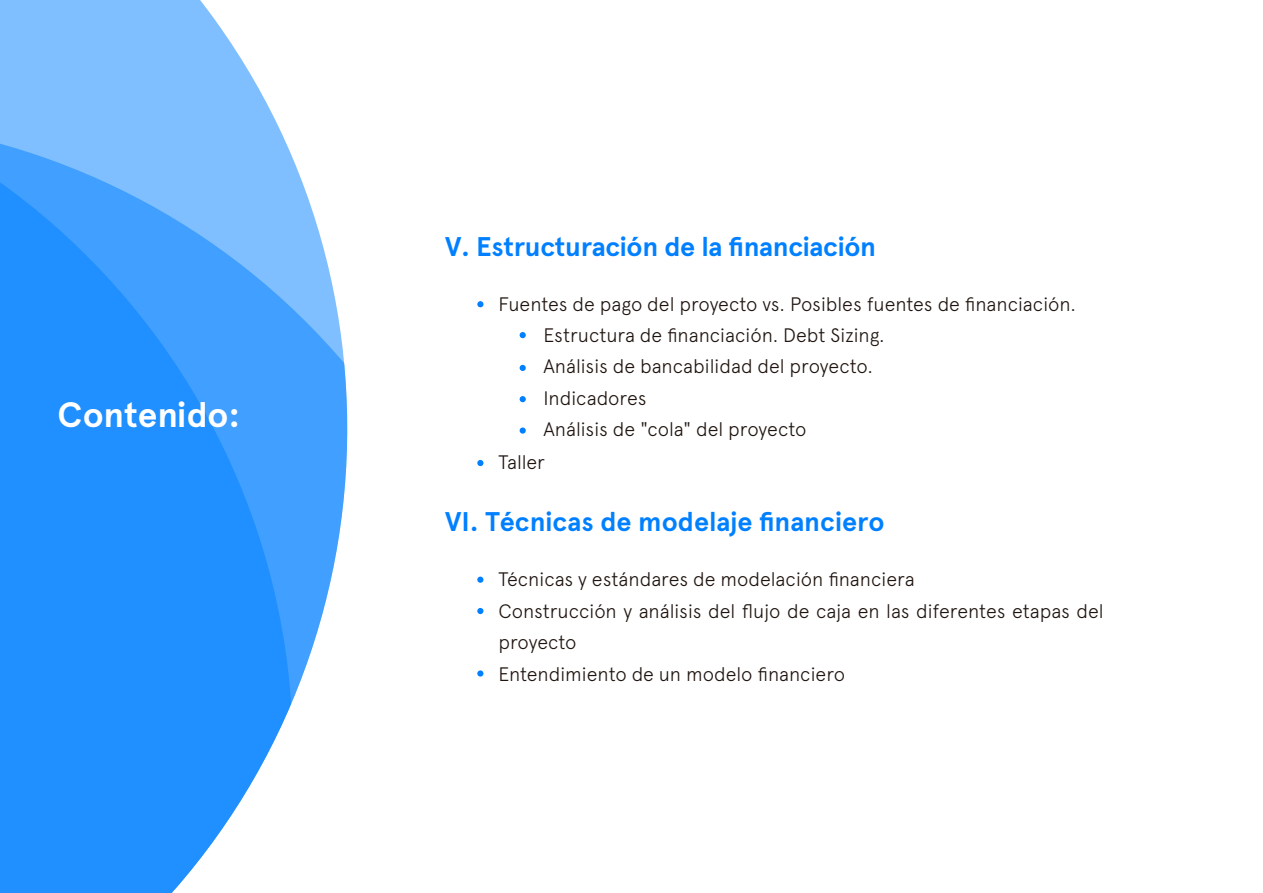
<style>
.page{position:relative;width:1263px;height:893px;background:#fff}
.page>*{position:absolute;margin:0;border:0;box-sizing:border-box;transform-origin:0 0}
.t1{font:700 35.25px "Apercu";letter-spacing:-.005em;color:#fff}
.t2{font:700 27px "Apercu";letter-spacing:-.01em;color:#0080ff}
.t3{font:300 19.5px/31.5px "Apercu";letter-spacing:-.005em;color:#1f140f}
</style>
<div class="page">
<svg style="left:477px;top:301px;width:6px;height:6px"></svg>
<svg style="left:520px;top:332px;width:6px;height:6px"></svg>
<svg style="left:520px;top:365px;width:6px;height:6px"></svg>
<svg style="left:520px;top:396px;width:6px;height:6px"></svg>
<div style="left:520px;top:427px;width:6px;height:7px;background:#0080ff;border-radius:50%"></div>
<svg style="left:477px;top:460px;width:6px;height:6px"></svg>
<svg style="left:0;top:0;width:347px;height:893px;background:#59abff"></svg>
<svg style="left:477px;top:577px;width:6px;height:6px"></svg>
<svg style="left:477px;top:608px;width:6px;height:6px"></svg>
<div style="left:477px;top:670px;width:6px;height:7px;background:#0080ff;border-radius:50%"></div>
<h1 class="t1" style="left:58px;top:393px;width:184px">Contenido:</h1>
<h2 class="t2" style="left:445px;top:230px;width:432px">V. Estructuración de la financiación</h2>
<p class="t3" style="left:498px;top:288px;width:579px">Fuentes de pago del proyecto vs. Posibles fuentes de financiación.</p>
<p class="t3" style="left:543px;top:319px;width:343px">Estructura de financiación. Debt Sizing.</p>
<p class="t3" style="left:543px;top:351px;width:331px">Análisis de bancabilidad del proyecto.</p>
<p class="t3" style="left:543px;top:382px;width:105px">Indicadores</p>
<p class="t3" style="left:543px;top:414px;width:264px">Análisis de "cola" del proyecto</p>
<p class="t3" style="left:498px;top:446px;width:48px">Taller</p>
<h2 class="t2" style="left:445px;top:506px;width:441px">VI. Técnicas de modelaje financiero</h2>
<p class="t3" style="left:498px;top:564px;width:607px">Técnicas y estándares de modelación financiera<br>Construcción y análisis del flujo de caja en las diferentes etapas del proyecto<br>Entendimiento de un modelo financiero</p>
</div>
